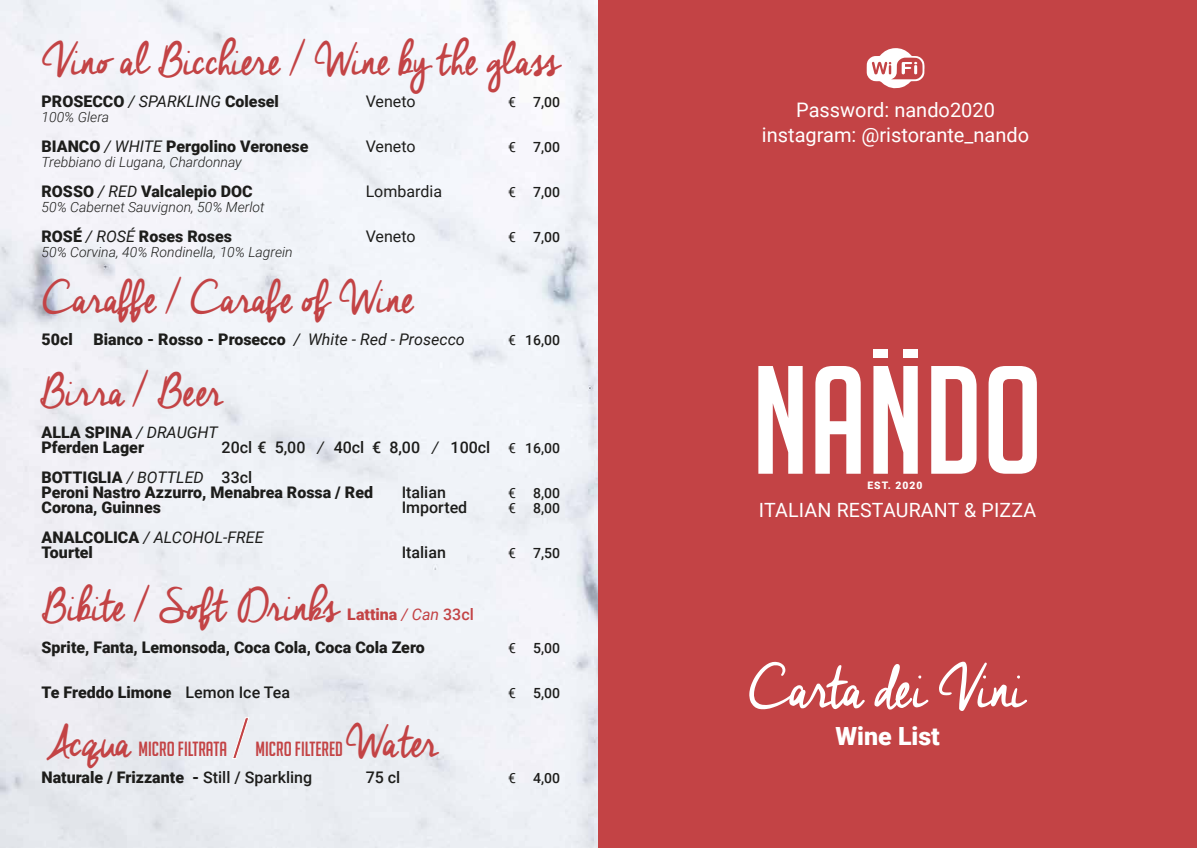
<style>
.page{position:relative;width:1197px;height:848px;background:#fff}
.page>*{position:absolute;margin:0;border:0;box-sizing:border-box;transform-origin:0 0}
.t1{font:60px "Cheddar Jack";letter-spacing:-.025em;color:#fff}
.t2{font:italic 50px "Big Noodle Titling";color:#c34345}
.t3{font:45px "Cheddar Jack";letter-spacing:-.025em;color:#c34345}
.t4{font:900 25px "Roboto";color:#fff}
.t5{font:20px/25px "Roboto";color:#fff;text-align:center}
.t6{font:20px "Big Noodle Titling";color:#c34345}
.t7{font:19.6px "Roboto";letter-spacing:.01em;color:#fff}
.t8{font:900 16px/15px "Roboto";color:#1d1d1b}
.t9{font:500 16px/30px "Roboto";color:#1d1d1b}
.t10{font:16px "Roboto";color:#1d1d1b}
.t11{font:italic 300 14px "Roboto";color:#1d1d1b}
.t12{font:500 14px/15px "Roboto";color:#1d1d1b}
.t13{font:14px/15px "Roboto";color:#1d1d1b}
.t14{font:900 10.4px "Roboto";letter-spacing:.095em;color:#fff}
.s1{font-weight:400;font-style:italic}
.s2{font-weight:400}
.s3{font-weight:900}
.s4{color:#c34345}
.s5{font-weight:400;font-style:italic;color:#c34345}
.s6{font-weight:500;color:#c34345}
.s7{font-weight:500}
</style>
<div class="page">
<div style="left:598px;top:0;width:598px;height:848px;background:#c34345"></div>
<svg style="left:232px;top:717px;width:17px;height:42px"></svg>
<svg style="left:758px;top:366px;width:44px;height:107px"></svg>
<svg style="left:815px;top:366px;width:45px;height:107px"></svg>
<svg style="left:873px;top:366px;width:44px;height:107px"></svg>
<svg style="left:931px;top:366px;width:45px;height:107px"></svg>
<svg style="left:988px;top:366px;width:48px;height:107px"></svg>
<div style="left:873px;top:349px;width:14px;height:8px;background:#fff"></div>
<div style="left:903px;top:349px;width:14px;height:8px;background:#fff"></div>
<svg style="left:866px;top:48px;width:58px;height:41px"></svg>
<h3 class="t3" style="left:42px;top:37px;width:519px">Vino al Bicchiere / Wine by the glass</h3>
<p class="t8" style="left:41px;top:93px;width:239px">PROSECCO <span class="s1">/ SPARKLING</span> Colesel</p>
<p class="t10" style="left:365px;top:90px;width:51px">Veneto</p>
<p class="t11" style="left:41px;top:107px;width:69px">100% Glera</p>
<p class="t8" style="left:41px;top:138px;width:268px">BIANCO <span class="s1">/ WHITE</span> Pergolino Veronese</p>
<p class="t10" style="left:365px;top:135px;width:51px">Veneto</p>
<p class="t11" style="left:41px;top:152px;width:202px">Trebbiano di Lugana, Chardonnay</p>
<p class="t8" style="left:41px;top:183px;width:212px">ROSSO <span class="s1">/ RED</span> Valcalepio DOC</p>
<p class="t10" style="left:365px;top:180px;width:78px">Lombardia</p>
<p class="t11" style="left:41px;top:197px;width:225px">50% Cabernet Sauvignon, 50% Merlot</p>
<p class="t8" style="left:41px;top:228px;width:192px">ROSÉ <span class="s1">/ ROSÉ</span> Roses Roses</p>
<p class="t10" style="left:365px;top:225px;width:51px">Veneto</p>
<p class="t11" style="left:41px;top:242px;width:253px">50% Corvina, 40% Rondinella, 10% Lagrein</p>
<p class="t12" style="left:533px;top:94px;width:28px">7,00</p>
<p class="t12" style="left:533px;top:139px;width:28px">7,00</p>
<p class="t12" style="left:533px;top:184px;width:28px">7,00</p>
<p class="t12" style="left:533px;top:229px;width:28px">7,00</p>
<p class="t13" style="left:508px;top:94px;width:9px">€</p>
<p class="t13" style="left:508px;top:139px;width:9px">€</p>
<p class="t13" style="left:508px;top:184px;width:9px">€</p>
<p class="t13" style="left:508px;top:229px;width:9px">€</p>
<h3 class="t3" style="left:43px;top:275px;width:373px">Caraffe / Carafe of Wine</h3>
<p class="t8" style="left:41px;top:331px;width:33px">50cl</p>
<p class="t8" style="left:93px;top:331px;width:373px">Bianco - Rosso - Prosecco <span class="s1">/ White - Red - Prosecco</span></p>
<p class="t12" style="left:508px;top:332px;width:53px"><span class="s2">€</span> 16,00</p>
<h3 class="t3" style="left:40px;top:368px;width:184px">Birra / Beer</h3>
<p class="t8" style="left:41px;top:424px;width:178px">ALLA SPINA <span class="s1">/ DRAUGHT<br></span>Pferden Lager</p>
<p class="t9" style="left:41px;top:431px;width:450px;text-indent:180px">20cl € 5,00 <span class="s1">/</span> 40cl € 8,00 <span class="s1">/</span> 100cl<br><span class="s3">BOTTIGLIA</span> <span class="s1">/ BOTTLED</span> 33cl</p>
<p class="t8" style="left:41px;top:484px;width:333px">Peroni Nastro Azzurro, Menabrea Rossa / Red</p>
<p class="t9" style="left:401px;top:476px;width:46px">Italian</p>
<p class="t8" style="left:41px;top:499px;width:121px">Corona, Guinnes</p>
<p class="t9" style="left:401px;top:491px;width:67px">Imported</p>
<p class="t8" style="left:41px;top:529px;width:223px">ANALCOLICA <span class="s1">/ ALCOHOL-FREE<br></span>Tourtel</p>
<p class="t12" style="left:525px;top:440px;width:36px">16,00</p>
<p class="t12" style="left:533px;top:485px;width:28px">8,00<br>8,00</p>
<p class="t12" style="left:533px;top:545px;width:28px">7,50</p>
<p class="t13" style="left:508px;top:440px;width:9px">€</p>
<p class="t13" style="left:508px;top:485px;width:9px">€ €</p>
<p class="t13" style="left:508px;top:545px;width:9px">€</p>
<p class="t9" style="left:401px;top:536px;width:46px">Italian</p>
<h3 class="t3" style="left:42px;top:583px;width:299px">Bibite / Soft Drinks</h3>
<p class="t8" style="left:41px;top:597px;width:434px;line-height:33px;text-indent:306px"><span class="s4">Lattina</span> <span class="s5">/ Can</span> <span class="s6">33cl<br></span>Sprite, Fanta, Lemonsoda, Coca Cola, Coca Cola Zero</p>
<p class="t8" style="left:41px;top:684px;width:250px">Te Freddo Limone <span class="s7">Lemon Ice Tea</span></p>
<h2 class="t2" style="left:234px;top:711px;width:16px">/</h2>
<h3 class="t3" style="left:346px;top:719px;width:93px">Water</h3>
<h3 class="t3" style="left:47px;top:719px;width:85px">Acqua</h3>
<p class="t6" style="left:138px;top:738px;width:90px">MICRO FILTRATA</p>
<p class="t6" style="left:255px;top:738px;width:89px">MICRO FILTERED</p>
<p class="t13" style="left:508px;top:640px;width:9px">€</p>
<p class="t13" style="left:508px;top:685px;width:9px">€</p>
<p class="t12" style="left:533px;top:640px;width:28px">5,00</p>
<p class="t12" style="left:533px;top:685px;width:28px">5,00</p>
<p class="t8" style="left:41px;top:769px;width:272px">Naturale / Frizzante - <span class="s7">Still / Sparkling</span></p>
<p class="t9" style="left:365px;top:761px;width:36px">75 cl</p>
<p class="t12" style="left:508px;top:770px;width:53px"><span class="s2">€</span> 4,00</p>
<p class="t5" style="left:761px;top:97px;width:269px">Password: nando2020 instagram: @ristorante_nando</p>
<p class="t14" style="left:867px;top:478px;width:57px">EST. 2020</p>
<p class="t7" style="left:758px;top:496px;width:279px">ITALIAN RESTAURANT &amp; PIZZA</p>
<h1 class="t1" style="left:749px;top:657px;width:278px">Carta dei Vini</h1>
<h3 class="t4" style="left:835px;top:719px;width:106px">Wine List</h3>
</div>
